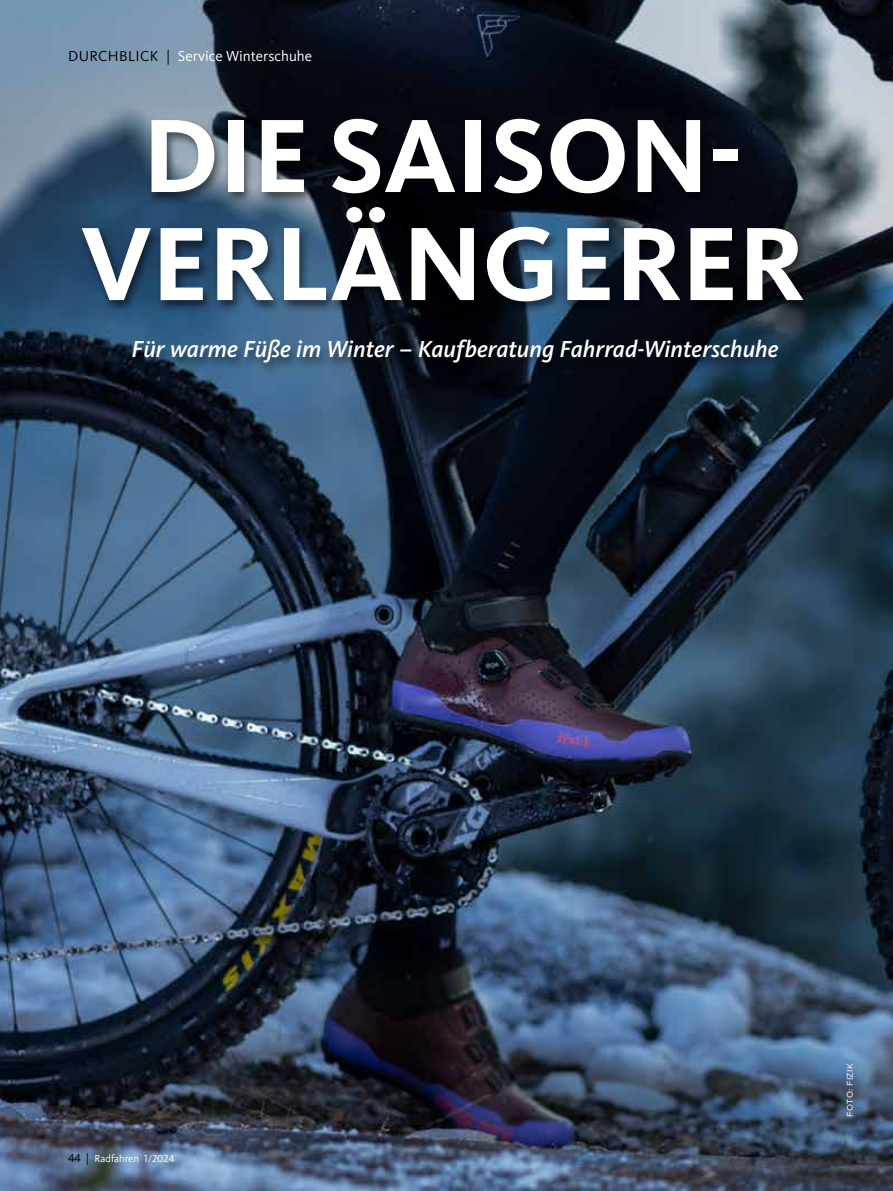
<style>
.page{position:relative;width:893px;height:1191px;background:#fff}
.page>*{position:absolute;margin:0;border:0;box-sizing:border-box;transform-origin:0 0}
.t1{font:700 108px/108px "Kievit OT";letter-spacing:-.005em;color:#fff;text-align:center}
.t2{font:italic 500 24px "Kievit OT";color:#fff}
.t3{font:15px "Kievit OT";color:#fff}
.t4{font:10.5px "Kievit OT";color:#fff}
.t5{font:8.25px "Mark OT";letter-spacing:.045em;color:#fff}
.s1{color:#000}
.s2{font-size:12px;color:#000}
</style>
<div class="page">
<img style="left:0;top:0;width:893px;height:1191px">
<div style="left:128px;top:337px;width:661px;height:39px;background:#000;opacity:.55"></div>
<div style="left:77px;top:116px;width:736px;height:198px;background:#000;opacity:.55"></div>
<p class="t3" style="left:68px;top:47px;width:246px"><span class="s1">DURCHBLICK |</span> Service Winterschuhe</p>
<h1 class="t1" style="left:80px;top:101px;width:726px">DIE SAISON-<br>VERLÄNGERER</h1>
<p class="t2" style="left:132px;top:334px;width:648px">Für warme Füße im Winter – Kaufberatung Fahrrad-Winterschuhe</p>
<p class="t4" style="left:68px;top:1151px;width:108px"><span class="s2">44 |</span> Radfahren 1/2024</p>
<p class="t5" style="left:845px;top:1116px;width:55px;rotate:-90deg">FOTO: FIZIK</p>
</div>
